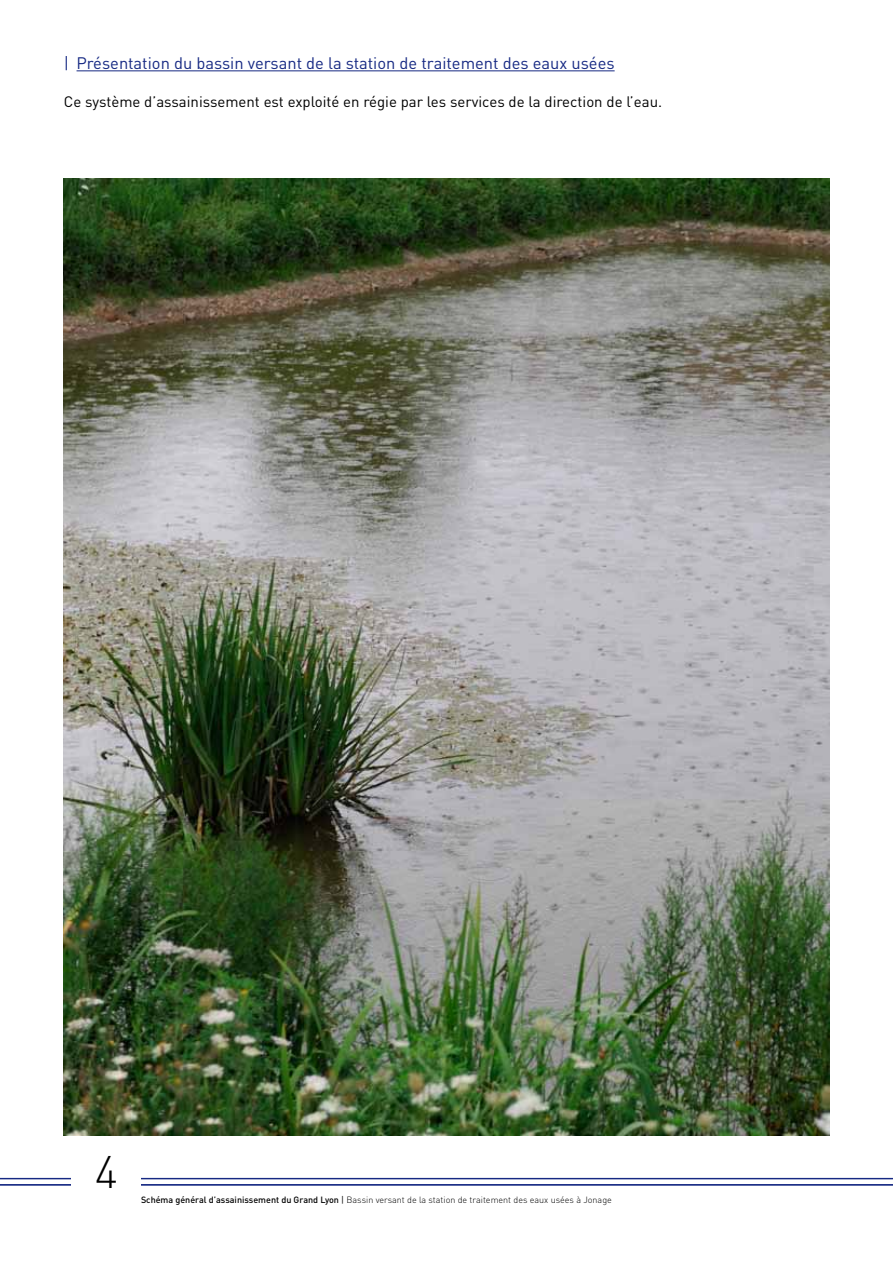
<style>
.page{position:relative;width:893px;height:1263px;background:#fff}
.page>*{position:absolute;margin:0;border:0;box-sizing:border-box;transform-origin:0 0}
.t1{font:300 45px "DIN";color:#000}
.t2{font:16.5px "DIN";color:#162983}
.t3{font:15px "DIN";color:#000}
.t4{font:300 9px "DIN";color:#000}
.s1{font-weight:500}
.s2{font-weight:400}
</style>
<div class="page">
<hr style="left:0;top:1178px;width:893px;height:1px;background:#162983">
<hr style="left:0;top:1184px;width:893px;height:1px;background:#162983">
<hr style="left:77px;top:70px;width:538px;height:1px;background:#162983">
<img style="left:64px;top:179px;width:765px;height:956px">
<div style="left:72px;top:1151px;width:69px;height:40px;background:#fff"></div>
<h2 class="t2" style="left:64px;top:52px;width:552px">| Présentation du bassin versant de la station de traitement des eaux usées</h2>
<h3 class="t3" style="left:64px;top:91px;width:600px">Ce système d’assainissement est exploité en régie par les services de la direction de l’eau.</h3>
<h1 class="t1" style="left:95px;top:1142px;width:25px">4</h1>
<p class="t4" style="left:141px;top:1194px;width:472px"><span class="s1">Schéma général d’assainissement du Grand Lyon</span> <span class="s2">|</span> Bassin versant de la station de traitement des eaux usées à Jonage</p>
</div>
